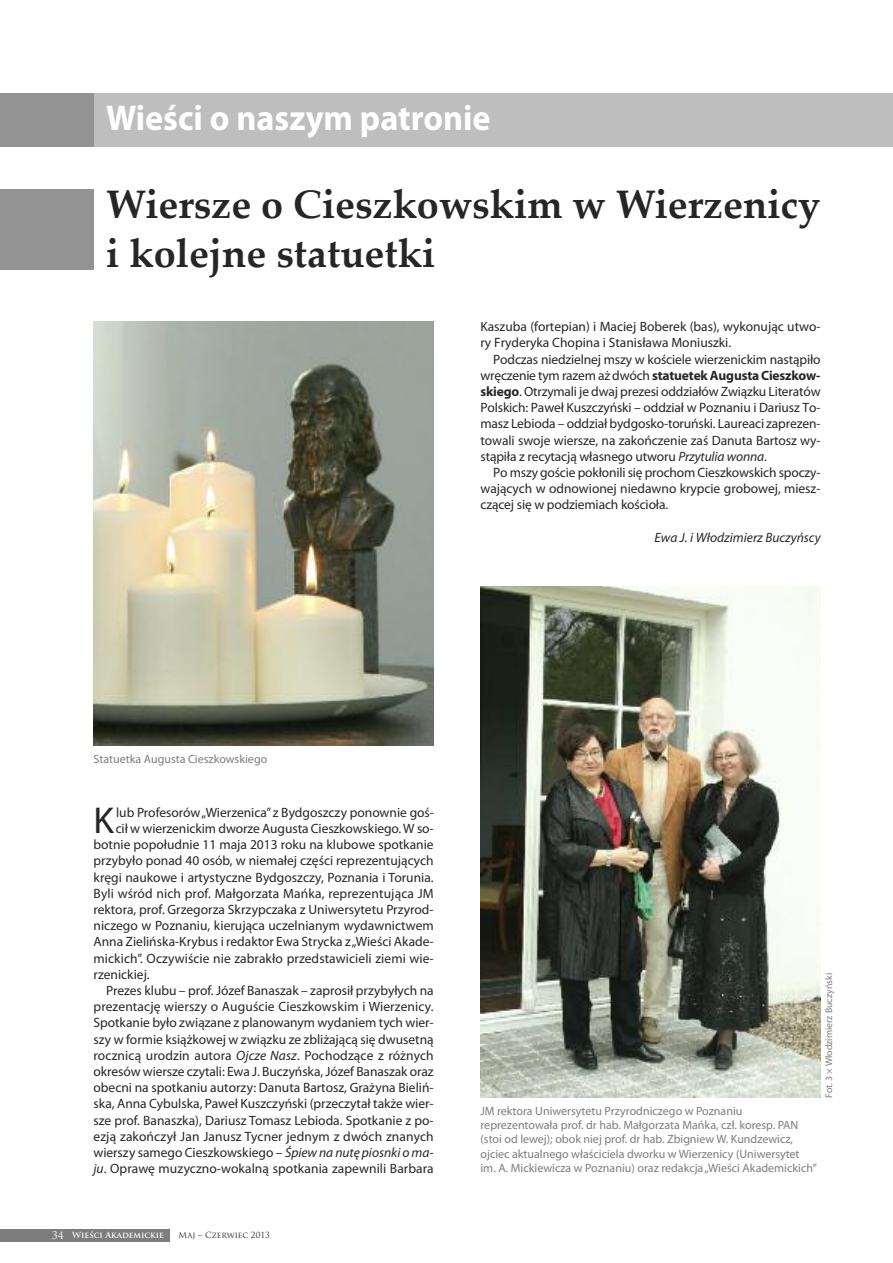
<style>
.page{position:relative;width:893px;height:1263px;background:#fff}
.page>*{position:absolute;margin:0;border:0;box-sizing:border-box;transform-origin:0 0}
.t1{font:700 39.75px/48.4px "Palatino Linotype";color:#272627}
.t2{font:37.5px "Myriad Pro";color:#272627}
.t3{font:700 36px "Myriad Pro";color:#fff;scale:.95 1}
.t4{font:13.5px/16.2px "Myriad Pro";color:#272627;text-align:justify}
.t5{font:italic 13.5px "Myriad Pro";color:#272627}
.t6{font:12px/14.4px "Myriad Pro";color:#7d7d7d}
.t7{font:9.75px "Myriad Pro";color:#7d7d7d}
.t8{font:700 8.25px "Trajan Pro";color:#fff}
.t9{font:8.25px "Trajan Pro";color:#272627}
.s1{font-weight:700}
.s2{font-style:italic}
.s3{font-weight:400;font-size:10.5px}
</style>
<div class="page">
<div style="left:0;top:1229px;width:170px;height:13px;background:#7d7d7d"></div>
<div style="left:94px;top:94px;width:799px;height:53px;background:#bebebe"></div>
<div style="left:0;top:94px;width:94px;height:53px;background:#939393"></div>
<div style="left:0;top:189px;width:94px;height:81px;background:#939393"></div>
<img style="left:94px;top:321px;width:340px;height:424px">
<img style="left:480px;top:586px;width:341px;height:511px">
<h3 class="t3" style="left:106px;top:105px;width:406px">Wieści o naszym patronie</h3>
<h1 class="t1" style="left:106px;top:185px;width:715px">Wiersze o Cieszkowskim w Wierzenicy i kolejne statuetki</h1>
<p class="t4" style="left:480px;top:320px;width:342px">Kaszuba (fortepian) i Maciej Boberek (bas), wykonując utwo&shy;ry Fryderyka Chopina i Stanisława Moniuszki.</p>
<p class="t4" style="left:480px;top:352px;width:342px;text-indent:13px">Podczas niedzielnej mszy w kościele wierzenickim nastąpiło wręczenie tym razem aż dwóch <span class="s1">statuetek Augusta Cieszkow&shy;skiego</span>. Otrzymali je dwaj prezesi oddziałów Związku Literatów Polskich: Paweł Kuszczyński – oddział w Poznaniu i Dariusz To&shy;masz Lebioda – oddział bydgosko-toruński. Laureaci zaprezen&shy;towali swoje wiersze, na zakończenie zaś Danuta Bartosz wy&shy;stąpiła z recytacją własnego utworu <span class="s2">Przytulia wonna</span>.</p>
<p class="t4" style="left:480px;top:465px;width:342px;text-indent:13px">Po mszy goście pokłonili się prochom Cieszkowskich spoczy&shy;wających w odnowionej niedawno krypcie grobowej, miesz&shy;czącej się w podziemiach kościoła.</p>
<p class="t5" style="left:654px;top:532px;width:168px">Ewa J. i Włodzimierz Buczyńscy</p>
<p class="t6" style="left:94px;top:752px;width:175px">Statuetka Augusta Cieszkowskiego</p>
<h2 class="t2" style="left:94px;top:806px;width:22px">K</h2>
<p class="t4" style="left:116px;top:805px;width:320px">lub Profesorów„Wierzenica” z Bydgoszczy ponownie goś-</p>
<p class="t4" style="left:116px;top:821px;width:320px">cił w wierzenickim dworze Augusta Cieszkowskiego.W so-</p>
<p class="t4" style="left:94px;top:837px;width:342px">botnie popołudnie 11 maja 2013 roku na klubowe spotkanie</p>
<p class="t4" style="left:94px;top:854px;width:342px">przybyło ponad 40 osób, w niemałej części reprezentujących</p>
<p class="t4" style="left:94px;top:870px;width:342px">kręgi naukowe i artystyczne Bydgoszczy, Poznania i Torunia.</p>
<p class="t4" style="left:94px;top:886px;width:342px">Byli wśród nich prof. Małgorzata Mańka, reprezentująca JM</p>
<p class="t4" style="left:94px;top:902px;width:342px">rektora, prof. Grzegorza Skrzypczaka z Uniwersytetu Przyrod-</p>
<p class="t4" style="left:94px;top:918px;width:342px">niczego w Poznaniu, kierująca uczelnianym wydawnictwem</p>
<p class="t4" style="left:94px;top:935px;width:342px">Anna Zielińska-Krybus i redaktor Ewa Strycka z„Wieści Akade-</p>
<p class="t4" style="left:94px;top:951px;width:342px">mickich”. Oczywiście nie zabrakło przedstawicieli ziemi wie-</p>
<p class="t4" style="left:94px;top:967px;width:58px">rzenickiej.</p>
<p class="t4" style="left:106px;top:983px;width:329px">Prezes klubu – prof. Józef Banaszak – zaprosił przybyłych na</p>
<p class="t4" style="left:94px;top:999px;width:342px">prezentację wierszy o Auguście Cieszkowskim i Wierzenicy.</p>
<p class="t4" style="left:94px;top:1016px;width:342px">Spotkanie było związane z planowanym wydaniem tych wier-</p>
<p class="t4" style="left:94px;top:1032px;width:342px">szy w formie książkowej w związku ze zbliżającą się dwusetną</p>
<p class="t4" style="left:94px;top:1048px;width:342px">rocznicą urodzin autora <span class="s2">Ojcze Nasz</span>. Pochodzące z różnych</p>
<p class="t4" style="left:94px;top:1064px;width:342px">okresów wiersze czytali: Ewa J. Buczyńska, Józef Banaszak oraz</p>
<p class="t4" style="left:94px;top:1080px;width:342px">obecni na spotkaniu autorzy: Danuta Bartosz, Grażyna Bieliń-</p>
<p class="t4" style="left:94px;top:1097px;width:342px">ska, Anna Cybulska, Paweł Kuszczyński (przeczytał także wier-</p>
<p class="t4" style="left:94px;top:1113px;width:342px">sze prof. Banaszka), Dariusz Tomasz Lebioda. Spotkanie z po-</p>
<p class="t4" style="left:94px;top:1129px;width:342px">ezją zakończył Jan Janusz Tycner jednym z dwóch znanych</p>
<p class="t4" style="left:94px;top:1145px;width:342px">wierszy samego Cieszkowskiego – <span class="s2">Śpiew na nutę piosnki o ma-</span></p>
<p class="t4" style="left:93px;top:1161px;width:342px"><span class="s2">ju</span>. Oprawę muzyczno-wokalną spotkania zapewnili Barbara</p>
<p class="t8" style="left:52px;top:1231px;width:114px"><span class="s3">34</span> Wieści Akademickie</p>
<p class="t9" style="left:179px;top:1231px;width:93px">Maj – Czerwiec 2013</p>
<p class="t6" style="left:480px;top:1104px;width:338px">JM rektora Uniwersytetu Przyrodniczego w Poznaniu reprezentowała prof. dr hab. Małgorzata Mańka, czł. koresp. PAN (stoi od lewej); obok niej prof. dr hab. Zbigniew W. Kundzewicz, ojciec aktualnego właściciela dworku w Wierzenicy (Uniwersytet im. A. Mickiewicza w Poznaniu) oraz redakcja„Wieści Akademickich”</p>
<p class="t7" style="left:825px;top:1098px;width:126px;rotate:-90deg">Fot. 3 × Włodzimierz Buczyński</p>
</div>
